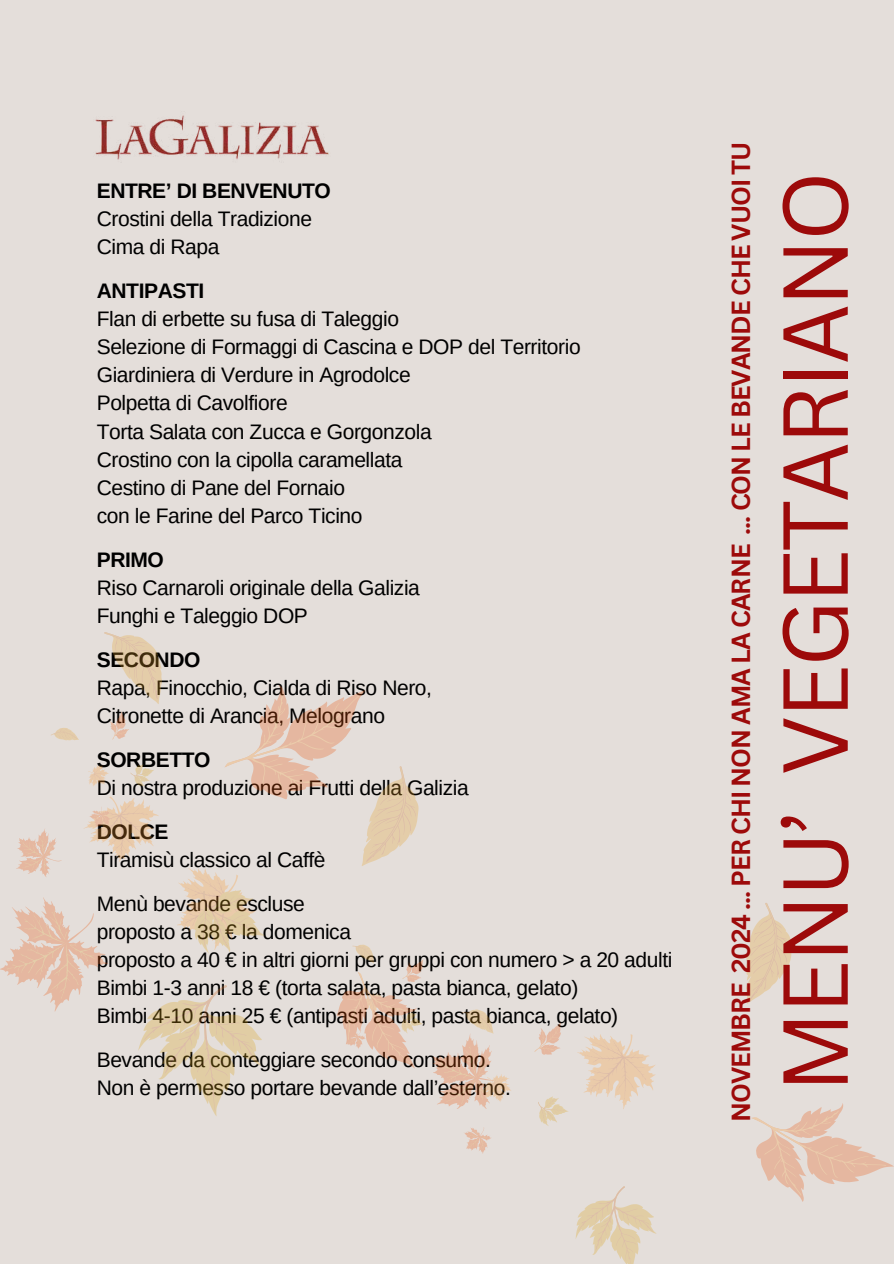
<style>
.page{position:relative;width:894px;height:1264px;background:#fff}
.page>*{position:absolute;margin:0;border:0;box-sizing:border-box;transform-origin:0 0}
.t1{font:90px "Canva Sans";letter-spacing:-.035em;color:#9d0a0a}
.t2{font:700 25.5px "Canva Sans";letter-spacing:-.035em;color:#9d0a0a}
.t3{font:21px/28px "Arimo";letter-spacing:-.02em;color:#000}
.t4{font:700 21px "Arimo";letter-spacing:-.02em;color:#000}
</style>
<div class="page">
<div style="left:0;top:0;width:893px;height:1263px;background:#e4deda"></div>
<svg style="left:575px;top:1186px;width:81px;height:77px"></svg>
<svg style="left:577px;top:1034px;width:78px;height:75px"></svg>
<svg style="left:752px;top:1103px;width:141px;height:98px"></svg>
<svg style="left:746px;top:903px;width:45px;height:100px"></svg>
<svg style="left:538px;top:1096px;width:30px;height:30px"></svg>
<svg style="left:464px;top:1127px;width:27px;height:26px"></svg>
<svg style="left:534px;top:1022px;width:27px;height:32px"></svg>
<svg style="left:433px;top:1009px;width:78px;height:100px"></svg>
<svg style="left:0;top:632px;width:423px;height:484px"></svg>
<img style="left:95px;top:115px;width:234px;height:45px">
<p class="t4" style="left:97px;top:179px;width:235px">ENTRE’ DI BENVENUTO</p>
<p class="t3" style="left:97px;top:205px;width:217px">Crostini della Tradizione<br>Cima di Rapa</p>
<p class="t4" style="left:97px;top:279px;width:109px">ANTIPASTI</p>
<p class="t3" style="left:97px;top:305px;width:485px">Flan di erbette su fusa di Taleggio<br>Selezione di Formaggi di Cascina e DOP del Territorio Giardiniera di Verdure in Agrodolce<br>Polpetta di Cavolfiore<br>Torta Salata con Zucca e Gorgonzola<br>Crostino con la cipolla caramellata<br>Cestino di Pane del Fornaio<br>con le Farine del Parco Ticino</p>
<p class="t4" style="left:97px;top:547px;width:69px">PRIMO</p>
<p class="t3" style="left:97px;top:573px;width:324px">Riso Carnaroli originale della Galizia<br>Funghi e Taleggio DOP</p>
<p class="t4" style="left:97px;top:647px;width:105px">SECONDO</p>
<p class="t3" style="left:97px;top:673px;width:337px">Rapa, Finocchio, Cialda di Riso Nero,<br>Citronette di Arancia, Melograno</p>
<p class="t4" style="left:97px;top:747px;width:115px">SORBETTO</p>
<p class="t3" style="left:97px;top:773px;width:373px">Di nostra produzione ai Frutti della Galizia</p>
<p class="t4" style="left:97px;top:819px;width:73px">DOLCE</p>
<p class="t3" style="left:97px;top:837px;width:230px;line-height:44px">Tiramisù classico al Caffè<br>Menù bevande escluse</p>
<p class="t3" style="left:97px;top:917px;width:577px">proposto a 38 € la domenica<br>proposto a 40 € in altri giorni per gruppi con numero &gt; a 20 adulti Bimbi 1-3 anni 18 € (torta salata, pasta bianca, gelato)<br>Bimbi 4-10 anni 25 € (antipasti adulti, pasta bianca, gelato)</p>
<p class="t3" style="left:97px;top:1045px;width:415px">Bevande da conteggiare secondo consumo.<br>Non è permesso portare bevande dall’esterno.</p>
<p class="t2" style="left:722px;top:1122px;width:982px;rotate:-90deg">NOVEMBRE 2024 ... PER CHI NON AMA LA CARNE ... CON LE BEVANDE CHE VUOI TU</p>
<h1 class="t1" style="left:751px;top:1092px;width:923px;rotate:-90deg">MENU’ VEGETARIANO</h1>
</div>
